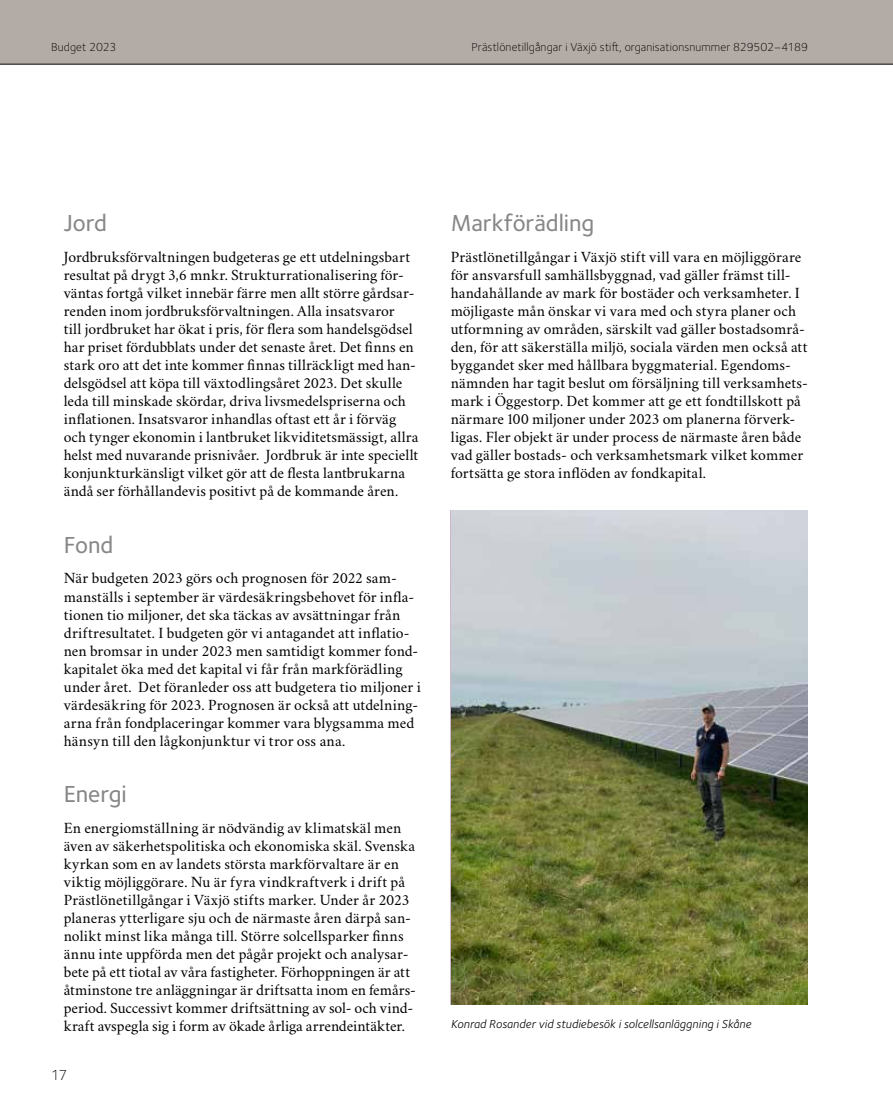
<style>
.page{position:relative;width:893px;height:1106px;background:#fff}
.page>*{position:absolute;margin:0;border:0;box-sizing:border-box;transform-origin:0 0}
.t1{font:500 24px "Foundry Sterling OT3";color:#878787}
.t2{font:15.75px/18px "Crimson Svk 2.0";letter-spacing:.005em;color:#000}
.t3{font:300 15px "Foundry Sterling OT3";color:#000}
.t4{font:300 12px "Foundry Sterling OT3";letter-spacing:.01em;color:#000}
.t5{font:italic 12px "Foundry Sterling OT3";letter-spacing:.01em;color:#000}
</style>
<div class="page">
<div style="left:0;top:0;width:893px;height:64px;background:#b3aba5"></div>
<hr style="left:0;top:64px;width:893px;height:1px;background:#000">
<img style="left:451px;top:510px;width:357px;height:495px">
<p class="t4" style="left:51px;top:38px;width:67px">Budget 2023</p>
<p class="t4" style="left:471px;top:38px;width:338px">Prästlönetillgångar i Växjö stift, organisationsnummer 829502–4189</p>
<h1 class="t1" style="left:64px;top:205px;width:45px">Jord</h1>
<p class="t2" style="left:64px;top:247px;width:356px">Jordbruksförvaltningen budgeteras ge ett utdelningsbart resultat på drygt 3,6 mnkr. Strukturrationalisering för&shy;väntas fortgå vilket innebär färre men allt större gårdsar&shy;renden inom jordbruksförvaltningen. Alla insatsvaror<br>till jordbruket har ökat i pris, för flera som handelsgödsel har priset fördubblats under det senaste året. Det finns en stark oro att det inte kommer finnas tillräckligt med han&shy;delsgödsel att köpa till växtodlingsåret 2023. Det skulle leda till minskade skördar, driva livsmedelspriserna och inflationen. Insatsvaror inhandlas oftast ett år i förväg och tynger ekonomin i lantbruket likviditetsmässigt, allra helst med nuvarande prisnivåer. Jordbruk är inte speciellt konjunkturkänsligt vilket gör att de flesta lantbrukarna ändå ser förhållandevis positivt på de kommande åren.</p>
<h1 class="t1" style="left:64px;top:526px;width:51px">Fond</h1>
<p class="t2" style="left:64px;top:568px;width:359px">När budgeten 2023 görs och prognosen för 2022 sam&shy;manställs i september är värdesäkringsbehovet för infla&shy;tionen tio miljoner, det ska täckas av avsättningar från driftresultatet. I budgeten gör vi antagandet att inflatio&shy;nen bromsar in under 2023 men samtidigt kommer fond&shy;kapitalet öka med det kapital vi får från markförädling under året. Det föranleder oss att budgetera tio miljoner i värdesäkring för 2023. Prognosen är också att utdelning&shy;arna från fondplaceringar kommer vara blygsamma med hänsyn till den lågkonjunktur vi tror oss ana.</p>
<h1 class="t1" style="left:64px;top:776px;width:64px">Energi</h1>
<p class="t2" style="left:64px;top:818px;width:354px">En energiomställning är nödvändig av klimatskäl men även av säkerhetspolitiska och ekonomiska skäl. Svenska kyrkan som en av landets största markförvaltare är en viktig möjliggörare. Nu är fyra vindkraftverk i drift på Prästlönetillgångar i Växjö stifts marker. Under år 2023 planeras ytterligare sju och de närmaste åren därpå san&shy;nolikt minst lika många till. Större solcellsparker finns ännu inte uppförda men det pågår projekt och analysar&shy;bete på ett tiotal av våra fastigheter. Förhoppningen är att åtminstone tre anläggningar är driftsatta inom en femårs&shy;period. Successivt kommer driftsättning av sol- och vind&shy;kraft avspegla sig i form av ökade årliga arrendeintäkter.</p>
<p class="t3" style="left:51px;top:1064px;width:18px">17</p>
<h1 class="t1" style="left:451px;top:205px;width:145px">Markförädling</h1>
<p class="t2" style="left:451px;top:247px;width:359px">Prästlönetillgångar i Växjö stift vill vara en möjliggörare för ansvarsfull samhällsbyggnad, vad gäller främst till&shy;handahållande av mark för bostäder och verksamheter. I möjligaste mån önskar vi vara med och styra planer och utformning av områden, särskilt vad gäller bostadsområ&shy;den, för att säkerställa miljö, sociala värden men också att byggandet sker med hållbara byggmaterial. Egendoms&shy;nämnden har tagit beslut om försäljning till verksamhets&shy;mark i Öggestorp. Det kommer att ge ett fondtillskott på närmare 100 miljoner under 2023 om planerna förverk&shy;ligas. Fler objekt är under process de närmaste åren både vad gäller bostads- och verksamhetsmark vilket kommer fortsätta ge stora inflöden av fondkapital.</p>
<p class="t5" style="left:451px;top:1014px;width:302px">Konrad Rosander vid studiebesök i solcellsanläggning i Skåne</p>
</div>
